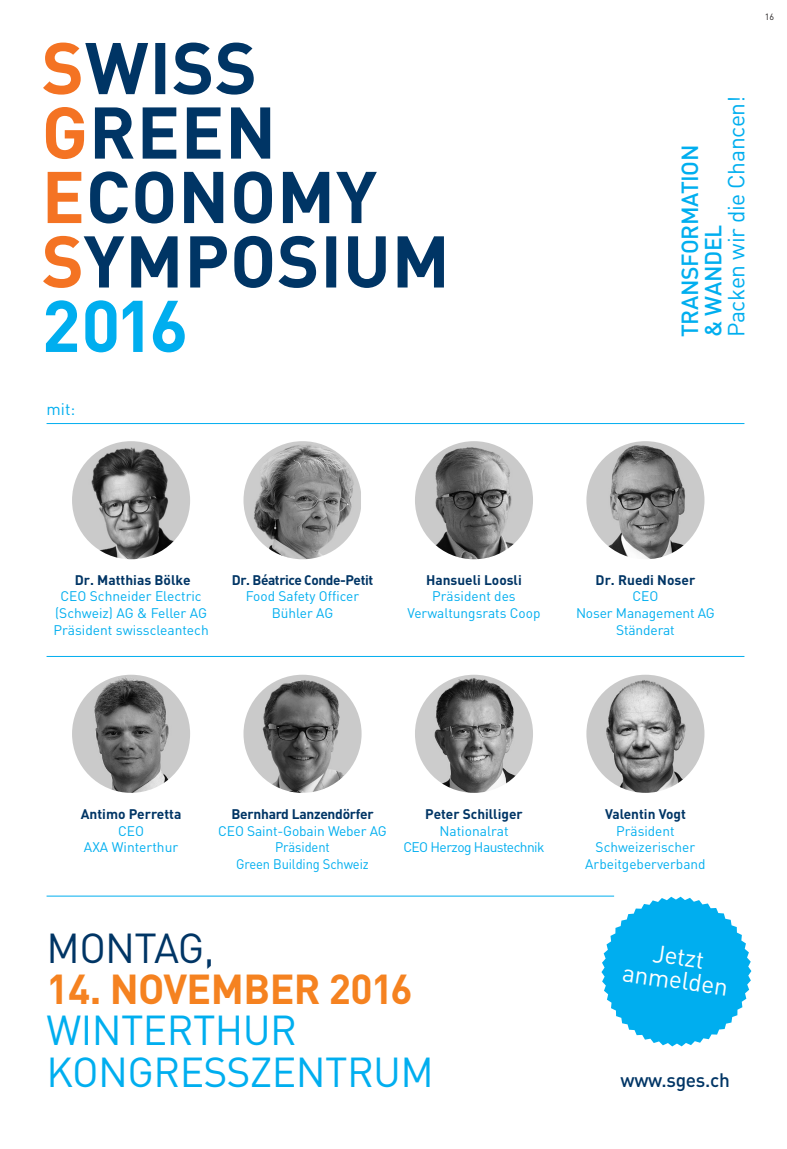
<style>
.page{position:relative;width:787px;height:1149px;background:#fff}
.page>*{position:absolute;margin:0;border:0;box-sizing:border-box;transform-origin:0 0}
.t1{font:41.25px/41.2px "DIN";letter-spacing:-.015em;color:#00aeef}
.t2{font:700 41.25px "DIN";letter-spacing:-.015em;color:#f58220}
.t3{font:41.25px "DIN";letter-spacing:-.015em;color:#003565}
.t4{font:24.75px/23.4px "DIN";color:#fff;text-align:center}
.t5{font:500 23.1px/23.1px "DIN";letter-spacing:-.015em;color:#00aeef}
.t6{font:23.1px "DIN";letter-spacing:-.015em;color:#00aeef}
.t7{font:500 19.35px "DIN";letter-spacing:-.015em;color:#003565}
.t8{font:16.5px "DIN";color:#00aeef}
.t9{font:13.8px/16.5px "DIN";color:#00aeef}
.t10{font:700 13.8px "DIN";color:#003565}
.t11{font:13.8px "DIN";color:#00aeef;scale:.94 1}
.t12{font:700 13.8px "DIN";letter-spacing:-.03em;color:#003565}
.t13{font:700 13.8px "DIN";letter-spacing:-.02em;color:#003565}
.t14{font:9px "DIN";color:#231f20}
</style>
<div class="page">
<svg style="left:46px;top:300px;width:139px;height:52px"></svg>
<svg style="left:43px;top:236px;width:401px;height:52px"></svg>
<svg style="left:90px;top:171px;width:287px;height:52px"></svg>
<svg style="left:48px;top:172px;width:33px;height:51px"></svg>
<svg style="left:95px;top:107px;width:175px;height:51px"></svg>
<svg style="left:46px;top:107px;width:38px;height:52px"></svg>
<svg style="left:43px;top:43px;width:211px;height:52px"></svg>
<hr style="left:47px;top:895px;width:567px;height:1px;background:#00aeef">
<hr style="left:47px;top:423px;width:697px;height:1px;background:#00aeef">
<hr style="left:47px;top:656px;width:697px;height:1px;background:#00aeef">
<svg style="left:601px;top:896px;width:150px;height:150px"></svg>
<img style="left:72px;top:441px;width:118px;height:118px;border-radius:59px">
<img style="left:243px;top:441px;width:118px;height:118px">
<img style="left:415px;top:441px;width:118px;height:118px;border-radius:59px">
<img style="left:586px;top:441px;width:118px;height:118px;border-radius:59px">
<img style="left:72px;top:674px;width:118px;height:118px;border-radius:59px">
<img style="left:243px;top:674px;width:118px;height:118px;border-radius:59px">
<img style="left:415px;top:674px;width:118px;height:118px;border-radius:59px">
<img style="left:586px;top:674px;width:118px;height:118px;border-radius:59px">
<p class="t8" style="left:47px;top:398px;width:30px">mit:</p>
<p class="t14" style="left:764px;top:11px;width:11px">16</p>
<h3 class="t6" style="left:721px;top:337px;width:242px;rotate:-90deg">Packen wir die Chancen!</h3>
<h3 class="t5" style="left:677px;top:337px;width:194px;rotate:-90deg">Transformation &amp; Wandel</h3>
<p class="t10" style="left:75px;top:570px;width:117px">Dr. Matthias Bölke</p>
<p class="t9" style="left:53px;top:587px;width:157px;text-indent:7px">CEO Schneider Electric (Schweiz) AG &amp; Feller AG<br>Präsident swisscleantech</p>
<p class="t12" style="left:232px;top:570px;width:143px">Dr. Béatrice Conde-Petit</p>
<p class="t9" style="left:272px;top:587px;width:89px;text-indent:-26px">Food Safety Officer<br>Bühler AG</p>
<p class="t10" style="left:426px;top:570px;width:97px">Hansueli Loosli</p>
<p class="t9" style="left:407px;top:587px;width:134px;text-align:center">Präsident des<br>Verwaltungsrats Coop</p>
<p class="t10" style="left:595px;top:570px;width:101px">Dr. Ruedi Noser</p>
<p class="t9" style="left:632px;top:587px;width:18px">CEO</p>
<p class="t9" style="left:576px;top:604px;width:131px">Noser Management AG</p>
<p class="t9" style="left:616px;top:620px;width:60px">Ständerat</p>
<p class="t10" style="left:81px;top:805px;width:102px">Antimo Perretta</p>
<p class="t9" style="left:84px;top:821px;width:96px;text-indent:34px">CEO<br>AXA Winterthur</p>
<p class="t13" style="left:231px;top:805px;width:144px">Bernhard Lanzendörfer</p>
<p class="t9" style="left:218px;top:821px;width:161px">CEO Saint-Gobain Weber AG</p>
<p class="t11" style="left:275px;top:838px;width:60px">Präsident</p>
<p class="t11" style="left:236px;top:854px;width:142px">Green Building Schweiz</p>
<p class="t10" style="left:425px;top:805px;width:99px">Peter Schilliger</p>
<p class="t9" style="left:403px;top:821px;width:143px;text-align:center">Nationalrat<br>CEO Herzog Haustechnik</p>
<h1 class="t3" style="left:47px;top:920px;width:170px">Montag,</h1>
<h1 class="t2" style="left:47px;top:961px;width:367px">14. November 2016</h1>
<h1 class="t1" style="left:47px;top:1007px;width:380px">Winterthur<br>Kongresszentrum</h1>
<p class="t10" style="left:605px;top:805px;width:82px">Valentin Vogt</p>
<p class="t9" style="left:585px;top:821px;width:122px;text-align:center">Präsident<br>Schweizerischer<br>Arbeitgeberverband</p>
<h2 class="t4" style="left:627px;top:935px;width:112px;rotate:8deg">Jetzt anmelden</h2>
<h3 class="t7" style="left:620px;top:1066px;width:111px">www.sges.ch</h3>
</div>
